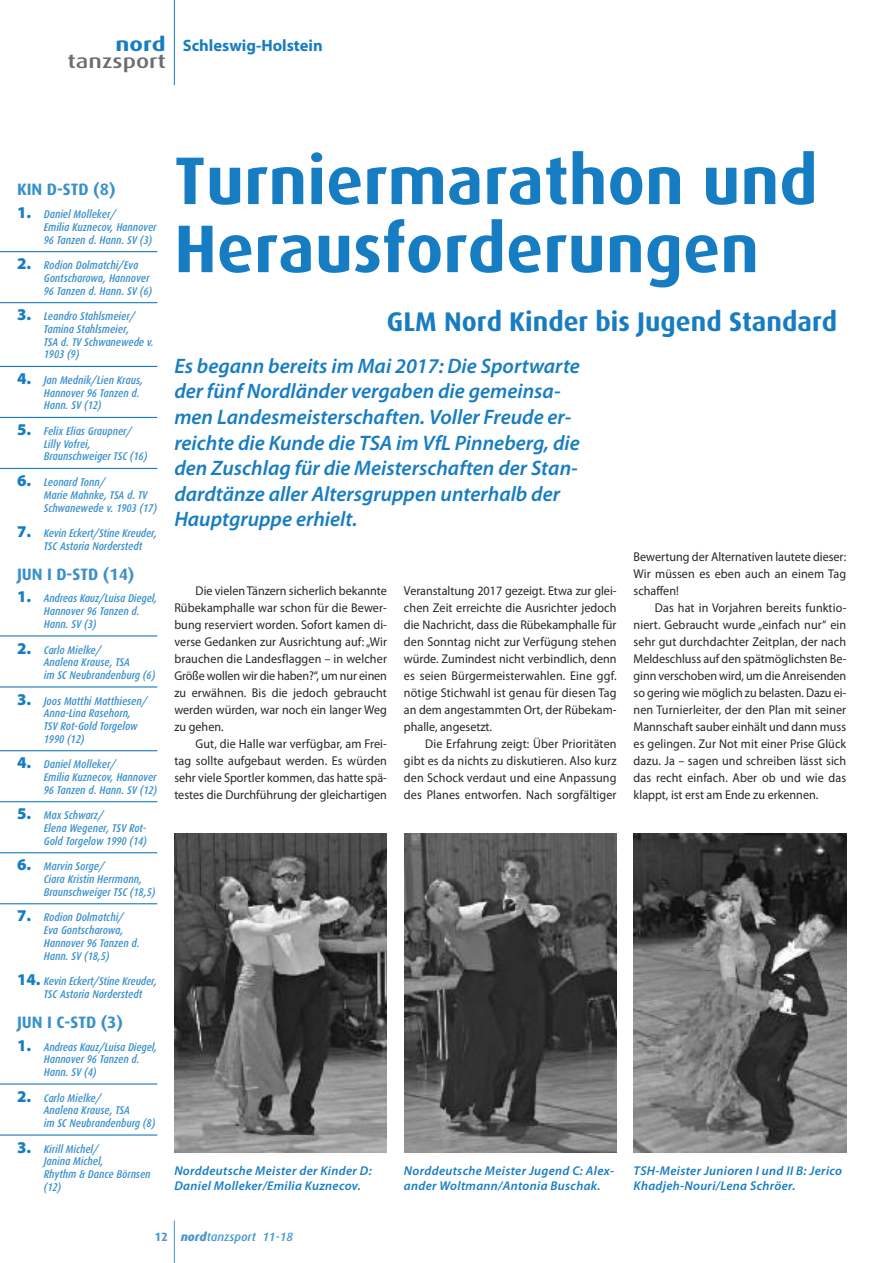
<style>
.page{position:relative;width:893px;height:1263px;background:#fff}
.page>*{position:absolute;margin:0;border:0;box-sizing:border-box;transform-origin:0 0}
.t1{font:700 67.5px/68.1px "Dax";color:#177dc2}
.t2{font:700 27px "Dax";color:#177dc2}
.t3{font:italic 600 21px/25.5px "Myriad Pro";color:#177dc2}
.t4{font:500 19.5px "Dax";color:#6c6d70;scale:1.25 1}
.t5{font:700 19.5px "Dax";color:#177dc2;scale:1.25 1}
.t6{font:700 16.5px "Dax";color:#3a90cb}
.t7{font:700 16.5px "Myriad Pro";color:#177dc2}
.t8{font:12.75px/17px "Myriad Pro";color:#272526;text-align:justify;scale:.95 1}
.t9{font:italic 600 12.75px/14.9px "Myriad Pro";letter-spacing:.025em;color:#177dc2}
.t10{font:italic 500 12px "Dax";color:#4697ce}
.t11{font:italic 500 11.25px/12.8px "Dax Condensed";color:#3a90cb}
.s1{font-family:"Myriad Pro";font-weight:900;font-style:normal;font-size:16.5px;color:#177dc2}
.s2{font-weight:700;font-style:normal}
.s3{font-weight:800}
</style>
<div class="page">
<hr style="left:174px;top:1220px;width:1px;height:43px;background:#4697ce">
<hr style="left:174px;top:0;width:1px;height:85px;background:#177dc2">
<hr style="left:0;top:251px;width:157px;height:1px;background:#177dc2">
<hr style="left:0;top:302px;width:157px;height:1px;background:#177dc2">
<hr style="left:0;top:366px;width:157px;height:1px;background:#177dc2">
<hr style="left:0;top:417px;width:157px;height:1px;background:#177dc2">
<hr style="left:0;top:468px;width:157px;height:1px;background:#177dc2">
<hr style="left:0;top:635px;width:157px;height:1px;background:#177dc2">
<hr style="left:0;top:686px;width:157px;height:1px;background:#177dc2">
<hr style="left:0;top:750px;width:157px;height:1px;background:#177dc2">
<hr style="left:0;top:801px;width:157px;height:1px;background:#177dc2">
<hr style="left:0;top:852px;width:157px;height:1px;background:#177dc2">
<hr style="left:0;top:903px;width:157px;height:1px;background:#177dc2">
<hr style="left:0;top:1083px;width:157px;height:1px;background:#177dc2">
<hr style="left:0;top:1134px;width:157px;height:1px;background:#177dc2">
<img style="left:174px;top:833px;width:213px;height:319px">
<img style="left:404px;top:833px;width:213px;height:319px">
<img style="left:634px;top:833px;width:212px;height:319px">
<h3 class="t5" style="left:116px;top:33px;width:42px">nord</h3>
<h3 class="t4" style="left:68px;top:50px;width:80px">tanzsport</h3>
<p class="t7" style="left:183px;top:39px;width:141px">Schleswig-Holstein</p>
<p class="t6" style="left:17px;top:180px;width:100px">KIN D-STD (8)</p>
<p class="t11" style="left:44px;top:208px;width:114px;text-indent:-27px"><span class="s1">1.</span> Daniel Molleker/<br>Emilia Kuznecov, Hannover<br>96 Tanzen d. Hann. SV (3)</p>
<p class="t11" style="left:44px;top:259px;width:110px;text-indent:-27px"><span class="s1">2.</span> Rodion Dolmatchi/Eva<br>Gontscharowa, Hannover<br>96 Tanzen d. Hann. SV (6)</p>
<p class="t11" style="left:44px;top:310px;width:112px;text-indent:-27px"><span class="s1">3.</span> Leandro Stahlsmeier/<br>Tamina Stahlsmeier,<br>TSA d. TV Schwanewede v.<br>1903 (9)</p>
<p class="t11" style="left:44px;top:374px;width:101px;text-indent:-27px"><span class="s1">4.</span> Jan Mednik/Lien Kraus,<br>Hannover 96 Tanzen d.<br>Hann. SV (12)</p>
<p class="t11" style="left:44px;top:425px;width:105px;text-indent:-27px"><span class="s1">5.</span> Felix Elias Graupner/<br>Lilly Vofrei,<br>Braunschweiger TSC (16)</p>
<p class="t11" style="left:44px;top:476px;width:115px;text-indent:-27px"><span class="s1">6.</span> Leonard Tonn/<br>Marie Mahnke, TSA d. TV<br>Schwanewede v. 1903 (17)</p>
<p class="t11" style="left:44px;top:527px;width:115px;text-indent:-27px"><span class="s1">7.</span> Kevin Eckert/Stine Kreuder,<br>TSC Astoria Norderstedt</p>
<p class="t6" style="left:17px;top:564px;width:119px">JUN I D-STD (14)</p>
<p class="t11" style="left:44px;top:592px;width:115px;text-indent:-27px"><span class="s1">1.</span> Andreas Kauz/Luisa Diegel,<br>Hannover 96 Tanzen d.<br>Hann. SV (3)</p>
<p class="t11" style="left:44px;top:643px;width:113px;text-indent:-27px"><span class="s1">2.</span> Carlo Mielke/<br>Analena Krause, TSA<br>im SC Neubrandenburg (6)</p>
<p class="t11" style="left:44px;top:694px;width:105px;text-indent:-27px"><span class="s1">3.</span> Joos Matthi Matthiesen/<br>Anna-Lina Rasehorn,<br>TSV Rot-Gold Torgelow<br>1990 (12)</p>
<p class="t11" style="left:44px;top:758px;width:115px;text-indent:-27px"><span class="s1">4.</span> Daniel Molleker/<br>Emilia Kuznecov, Hannover<br>96 Tanzen d. Hann. SV (12)</p>
<p class="t11" style="left:44px;top:809px;width:105px;text-indent:-27px"><span class="s1">5.</span> Max Schwarz/<br>Elena Wegener, TSV Rot-<br>Gold Torgelow 1990 (14)</p>
<p class="t11" style="left:44px;top:860px;width:113px;text-indent:-27px"><span class="s1">6.</span> Marvin Sorge/<br>Ciara Kristin Herrmann,<br>Braunschweiger TSC (18,5)</p>
<p class="t11" style="left:44px;top:911px;width:97px;text-indent:-27px"><span class="s1">7.</span> Rodion Dolmatchi/<br>Eva Gontscharowa,<br>Hannover 96 Tanzen d.<br>Hann. SV (18,5)</p>
<p class="t11" style="left:44px;top:975px;width:115px;text-indent:-27px"><span class="s1">14.</span> Kevin Eckert/Stine Kreuder,<br>TSC Astoria Norderstedt</p>
<p class="t6" style="left:17px;top:1012px;width:108px">JUN I C-STD (3)</p>
<p class="t11" style="left:44px;top:1040px;width:115px;text-indent:-27px"><span class="s1">1.</span> Andreas Kauz/Luisa Diegel,<br>Hannover 96 Tanzen d.<br>Hann. SV (4)</p>
<p class="t11" style="left:44px;top:1091px;width:113px;text-indent:-27px"><span class="s1">2.</span> Carlo Mielke/<br>Analena Krause, TSA<br>im SC Neubrandenburg (8)</p>
<p class="t11" style="left:44px;top:1142px;width:108px;text-indent:-27px"><span class="s1">3.</span> Kirill Michel/<br>Janina Michel,<br>Rhythm &amp; Dance Börnsen (12)</p>
<h1 class="t1" style="left:174px;top:147px;width:645px">Turniermarathon und<br>Herausforderungen</h1>
<h2 class="t2" style="left:387px;top:306px;width:452px">GLM Nord Kinder bis Jugend Standard</h2>
<p class="t3" style="left:174px;top:355px;width:407px">Es begann bereits im Mai 2017: Die Sportwarte der fünf Nordländer vergaben die gemeinsa&shy;men Landesmeisterschaften. Voller Freude er&shy;reichte die Kunde die TSA im VfL Pinneberg, die den Zuschlag für die Meisterschaften der Stan&shy;dardtänze aller Altersgruppen unterhalb der Hauptgruppe erhielt.</p>
<p class="t8" style="left:174px;top:584px;width:225px;text-indent:21px">Die vielen Tänzern sicherlich bekannte Rübekamphalle war schon für die Bewer&shy;bung reserviert worden. Sofort kamen di&shy;verse Gedanken zur Ausrichtung auf:„Wir brauchen die Landesflaggen – in welcher Größe wollen wir die haben?“, um nur einen zu erwähnen. Bis die jedoch gebraucht werden würden, war noch ein langer Weg zu gehen.</p>
<p class="t8" style="left:174px;top:737px;width:225px;text-indent:21px">Gut, die Halle war verfügbar, am Frei&shy;tag sollte aufgebaut werden. Es würden sehr viele Sportler kommen, das hatte spä&shy;testes die Durchführung der gleichartigen</p>
<p class="t8" style="left:404px;top:584px;width:225px">Veranstaltung 2017 gezeigt. Etwa zur glei&shy;chen Zeit erreichte die Ausrichter jedoch die Nachricht, dass die Rübekamphalle für den Sonntag nicht zur Verfügung stehen würde. Zumindest nicht verbindlich, denn es seien Bürgermeisterwahlen. Eine ggf. nötige Stichwahl ist genau für diesen Tag an dem angestammten Ort, der Rübekam&shy;phalle, angesetzt.</p>
<p class="t8" style="left:404px;top:737px;width:225px;text-indent:21px">Die Erfahrung zeigt: Über Prioritäten gibt es da nichts zu diskutieren. Also kurz den Schock verdaut und eine Anpassung des Planes entworfen. Nach sorgfältiger</p>
<p class="t8" style="left:634px;top:550px;width:225px">Bewertung der Alternativen lautete dieser:<br>Wir müssen es eben auch an einem Tag schaffen!</p>
<p class="t8" style="left:634px;top:601px;width:226px;text-indent:21px">Das hat in Vorjahren bereits funktio&shy;niert. Gebraucht wurde „einfach nur“ ein sehr gut durchdachter Zeitplan, der nach Meldeschluss auf den spätmöglichsten Be&shy;ginn verschoben wird, um die Anreisenden so gering wie möglich zu belasten. Dazu ei&shy;nen Turnierleiter, der den Plan mit seiner Mannschaft sauber einhält und dann muss es gelingen. Zur Not mit einer Prise Glück dazu. Ja – sagen und schreiben lässt sich das recht einfach. Aber ob und wie das klappt, ist erst am Ende zu erkennen.</p>
<p class="t9" style="left:174px;top:1165px;width:199px">Norddeutsche Meister der Kinder D:<br>Daniel Molleker/Emilia Kuznecov.</p>
<p class="t9" style="left:404px;top:1165px;width:212px">Norddeutsche Meister Jugend C: Alex&shy;ander Woltmann/Antonia Buschak.</p>
<p class="t9" style="left:634px;top:1165px;width:210px">TSH-Meister Junioren I und II B: Jerico<br>Khadjeh-Nouri/Lena Schröer.</p>
<p class="t10" style="left:154px;top:1230px;width:140px"><span class="s2">12</span> <span class="s3">nord</span>tanzsport 11-18</p>
</div>
